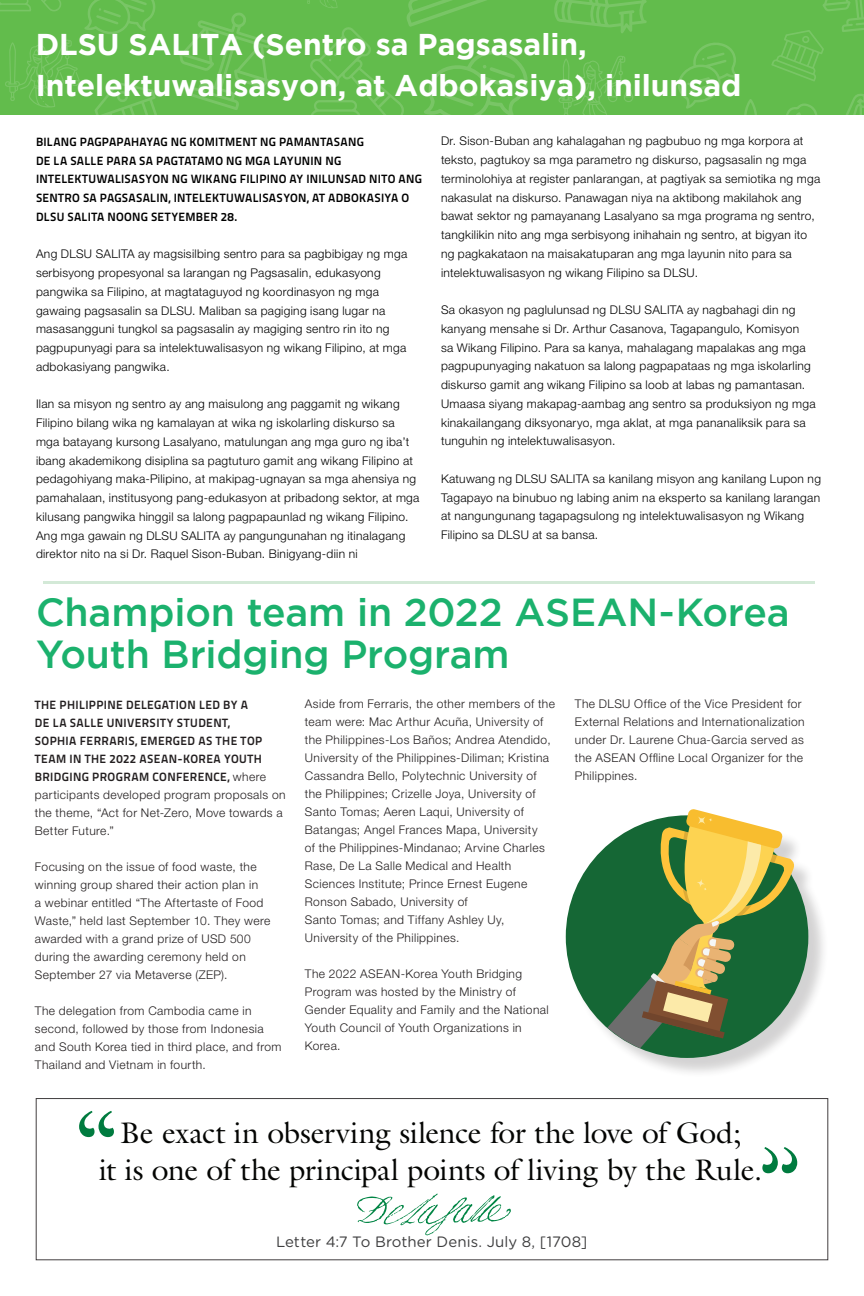
<style>
.page{position:relative;width:864px;height:1296px;background:#fff}
.page>*{position:absolute;margin:0;border:0;box-sizing:border-box;transform-origin:0 0}
.t1{font:90px "Galliard Std";color:#007b3f}
.t2{font:500 39px/42px "Gotham";letter-spacing:-.005em;color:#1bb16d}
.t3{font:30px/37.5px "Galliard Std";letter-spacing:-.01em;color:#040503;text-align:center}
.t4{font:700 30px/40.5px "Gotham";color:#fff}
.t5{font:15px "Gotham Rounded";letter-spacing:.005em;color:#3e3e3f}
.t6{font:300 12px/18.8px "Helvetica Neue LT Std";letter-spacing:.025em;color:#000}
.t7{font:300 12px/18px "Helvetica Neue LT Std";letter-spacing:.035em;color:#231f20}
.t8{font:12px/18.8px "Titillium Text 14 L 800 wt";letter-spacing:.02em;color:#000}
.t9{font:12px/18px "Titillium Text 14 L 800 wt";letter-spacing:.03em;color:#231f20}
.s1{font-family:"Helvetica Neue LT Std";font-weight:300}
</style>
<div class="page">
<div style="left:0;top:0;width:864px;height:114px;background:#62bc4c"></div>
<svg style="left:558px;top:56px;width:75px;height:58px"></svg>
<svg style="left:0;top:0;width:271px;height:114px"></svg>
<svg style="left:307px;top:0;width:221px;height:114px"></svg>
<svg style="left:678px;top:0;width:186px;height:114px"></svg>
<svg style="left:554px;top:0;width:93px;height:33px"></svg>
<hr style="left:44px;top:582px;width:771px;height:2px;background:#d3e9d7">
<div style="left:568px;top:812px;width:261px;height:266px;background:#231f20;opacity:.2"></div>
<svg style="left:566px;top:815px;width:242px;height:243px"></svg>
<svg style="left:607px;top:809px;width:188px;height:239px;background:#779256"></svg>
<div style="left:36px;top:1098px;width:792px;height:162px;border:1px solid #231f20"></div>
<svg style="left:357px;top:1193px;width:154px;height:43px"></svg>
<h3 class="t4" style="left:36px;top:24px;width:707px">DLSU SALITA (Sentro sa Pagsasalin,<br>Intelektuwalisasyon, at Adbokasiya), inilunsad</h3>
<p class="t8" style="left:36px;top:132px;width:387px">BILANG PAGPAPAHAYAG NG KOMITMENT NG PAMANTASANG<br>DE LA SALLE PARA SA PAGTATAMO NG MGA LAYUNIN NG INTELEKTUWALISASYON NG WIKANG FILIPINO AY INILUNSAD NITO ANG SENTRO SA PAGSASALIN, INTELEKTUWALISASYON, AT ADBOKASIYA O DLSU SALITA NOONG SETYEMBER 28.</p>
<p class="t6" style="left:36px;top:244px;width:373px">Ang DLSU SALITA ay magsisilbing sentro para sa pagbibigay ng mga serbisyong propesyonal sa larangan ng Pagsasalin, edukasyong pangwika sa Filipino, at magtataguyod ng koordinasyon ng mga gawaing pagsasalin sa DLSU. Maliban sa pagiging isang lugar na masasangguni tungkol sa pagsasalin ay magiging sentro rin ito ng pagpupunyagi para sa intelektuwalisasyon ng wikang Filipino, at mga adbokasiyang pangwika.</p>
<p class="t6" style="left:36px;top:394px;width:385px">Ilan sa misyon ng sentro ay ang maisulong ang paggamit ng wikang Filipino bilang wika ng kamalayan at wika ng iskolarling diskurso sa mga batayang kursong Lasalyano, matulungan ang mga guro ng iba’t ibang akademikong disiplina sa pagtuturo gamit ang wikang Filipino at pedagohiyang maka-Pilipino, at makipag-ugnayan sa mga ahensiya ng pamahalaan, institusyong pang-edukasyon at pribadong sektor, at mga kilusang pangwika hinggil sa lalong pagpapaunlad ng wikang Filipino.<br>Ang mga gawain ng DLSU SALITA ay pangungunahan ng itinalagang direktor nito na si Dr. Raquel Sison-Buban. Binigyang-diin ni</p>
<p class="t6" style="left:441px;top:131px;width:381px">Dr. Sison-Buban ang kahalagahan ng pagbubuo ng mga korpora at teksto, pagtukoy sa mga parametro ng diskurso, pagsasalin ng mga terminolohiya at register panlarangan, at pagtiyak sa semiotika ng mga nakasulat na diskurso. Panawagan niya na aktibong makilahok ang bawat sektor ng pamayanang Lasalyano sa mga programa ng sentro, tangkilikin nito ang mga serbisyong inihahain ng sentro, at bigyan ito ng pagkakataon na maisakatuparan ang mga layunin nito para sa intelektuwalisasyon ng wikang Filipino sa DLSU.</p>
<p class="t6" style="left:441px;top:300px;width:376px">Sa okasyon ng paglulunsad ng DLSU SALITA ay nagbahagi din ng kanyang mensahe si Dr. Arthur Casanova, Tagapangulo, Komisyon<br>sa Wikang Filipino. Para sa kanya, mahalagang mapalakas ang mga pagpupunyaging nakatuon sa lalong pagpapataas ng mga iskolarling diskurso gamit ang wikang Filipino sa loob at labas ng pamantasan.<br>Umaasa siyang makapag-aambag ang sentro sa produksiyon ng mga kinakailangang diksyonaryo, mga aklat, at mga pananaliksik para sa tunguhin ng intelektuwalisasyon.</p>
<p class="t6" style="left:441px;top:469px;width:382px">Katuwang ng DLSU SALITA sa kanilang misyon ang kanilang Lupon ng Tagapayo na binubuo ng labing anim na eksperto sa kanilang larangan at nangungunang tagapagsulong ng intelektuwalisasyon ng Wikang Filipino sa DLSU at sa bansa.</p>
<h2 class="t2" style="left:36px;top:590px;width:755px">Champion team in 2022 ASEAN-Korea<br>Youth Bridging Program</h2>
<p class="t9" style="left:35px;top:696px;width:233px">THE PHILIPPINE DELEGATION LED BY A<br>DE LA SALLE UNIVERSITY STUDENT, SOPHIA FERRARIS, EMERGED AS THE TOP TEAM IN THE 2022 ASEAN-KOREA YOUTH BRIDGING PROGRAM CONFERENCE, <span class="s1">where</span></p>
<p class="t7" style="left:35px;top:785px;width:252px">participants developed program proposals on the theme, “Act for Net-Zero, Move towards a<br>Better Future.”</p>
<p class="t7" style="left:35px;top:857px;width:237px">Focusing on the issue of food waste, the winning group shared their action plan in<br>a webinar entitled “The Aftertaste of Food Waste,” held last September 10. They were awarded with a grand prize of USD 500 during the awarding ceremony held on September 27 via Metaverse (ZEP).</p>
<p class="t7" style="left:35px;top:1001px;width:248px">The delegation from Cambodia came in second, followed by those from Indonesia and South Korea tied in third place, and from Thailand and Vietnam in fourth.</p>
<p class="t7" style="left:305px;top:695px;width:252px">Aside from Ferraris, the other members of the team were: Mac Arthur Acuña, University of the Philippines-Los Baños; Andrea Atendido, University of the Philippines-Diliman; Kristina Cassandra Bello, Polytechnic University of the Philippines; Crizelle Joya, University of Santo Tomas; Aeren Laqui, University of Batangas; Angel Frances Mapa, University<br>of the Philippines-Mindanao; Arvine Charles Rase, De La Salle Medical and Health Sciences Institute; Prince Ernest Eugene Ronson Sabado, University of<br>Santo Tomas; and Tiffany Ashley Uy, University of the Philippines.</p>
<p class="t7" style="left:305px;top:965px;width:245px">The 2022 ASEAN-Korea Youth Bridging<br>Program was hosted by the Ministry of<br>Gender Equality and Family and the National<br>Youth Council of Youth Organizations in<br>Korea.</p>
<p class="t7" style="left:575px;top:695px;width:231px">The DLSU Office of the Vice President for External Relations and Internationalization under Dr. Laurene Chua-Garcia served as the ASEAN Offline Local Organizer for the Philippines.</p>
<h1 class="t1" style="left:73px;top:1086px;width:48px">“</h1>
<h3 class="t3" style="left:99px;top:1114px;width:665px">Be exact in observing silence for the love of God;<br>it is one of the principal points of living by the Rule.</h3>
<p class="t5" style="left:276px;top:1232px;width:313px">Letter 4:7 To Brother Denis. July 8, [1708]</p>
</div>
